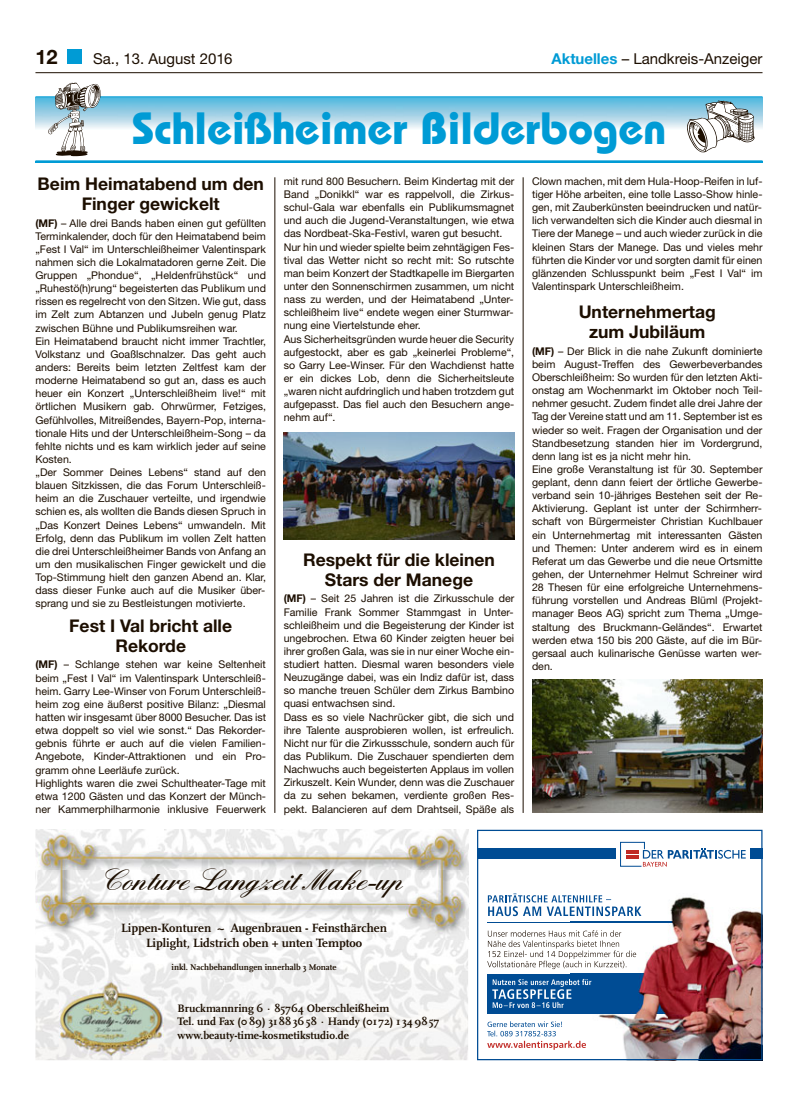
<style>
.page{position:relative;width:798px;height:1117px;background:#fff}
.page>*{position:absolute;margin:0;border:0;box-sizing:border-box;transform-origin:0 0}
.t1{font:700 45.12px "Bauhaus";color:#009bd5}
.t2{font:30px "England Hand DB";color:#1c0e00}
.t3{font:700 20px "Helvetica Neue";color:#1c0e00}
.t4{font:700 17.5px/20px "Helvetica Neue";color:#1c0e00;text-align:center}
.t5{font:15px "Helvetica Neue";color:#1c0e00}
.t6{font:700 12.5px/15px "Scala";color:#1c0e00;text-align:center}
.t7{font:700 11.25px/13.4px "Scala";color:#1c0e00}
.t8{font:10.62px/13.1px "Helvetica Neue";color:#1c0e00}
.t9{font:700 8.75px "Scala";color:#1c0e00}
.s1{font-weight:700;color:#009bd5}
.s2{font-weight:700}
</style>
<div class="page">
<div style="left:68px;top:50px;width:14px;height:14px;background:#009bd5"></div>
<hr style="left:35px;top:72px;width:727px;height:1px;background:#1c0e00">
<hr style="left:274px;top:177px;width:1px;height:635px;background:#1c0e00">
<hr style="left:522px;top:177px;width:1px;height:635px;background:#1c0e00">
<svg style="left:479px;top:841px;width:281px;height:26px"></svg>
<img style="left:487px;top:893px;width:273px;height:164px">
<div style="left:477px;top:829px;width:285px;height:230px;border:1px solid #004c94"></div>
<hr style="left:35px;top:161px;width:727px;height:1px;background:#009bd5">
<img style="left:35px;top:97px;width:727px;height:32px">
<hr style="left:35px;top:96px;width:727px;height:1px;background:#009bd5">
<hr style="left:35px;top:160px;width:727px;height:1px;background:#009bd5">
<svg style="left:48px;top:83px;width:52px;height:73px"></svg>
<svg style="left:686px;top:100px;width:68px;height:52px"></svg>
<img style="left:283px;top:432px;width:231px;height:107px">
<img style="left:532px;top:679px;width:230px;height:133px">
<img style="left:35px;top:829px;width:433px;height:230px">
<img style="left:60px;top:980px;width:103px;height:76px">
<img style="left:37px;top:829px;width:432px;height:109px">
<p class="t3" style="left:35px;top:50px;width:24px">12</p>
<p class="t5" style="left:93px;top:53px;width:141px">Sa., 13. August 2016</p>
<p class="t5" style="left:551px;top:53px;width:212px"><span class="s1">Aktuelles</span> – Landkreis-Anzeiger</p>
<p class="t1" style="left:132px;top:112px;width:535px">Schleißheimer Bilderbogen</p>
<p class="t4" style="left:38px;top:175px;width:227px">Beim Heimatabend um den<br>Finger gewickelt</p>
<p class="t8" style="left:35px;top:217px;width:232px"><span class="s2">(MF)</span> – Alle drei Bands haben einen gut gefüllten Terminkalender, doch für den Heimatabend beim „Fest I Val“ im Unterschleißheimer Valentinspark nahmen sich die Lokalmatadoren gerne Zeit. Die Gruppen „Phondue“, „Heldenfrühstück“ und „Ruhestö(h)rung“ begeisterten das Publikum und rissen es regelrecht von den Sitzen. Wie gut, dass im Zelt zum Abtanzen und Jubeln genug Platz zwischen Bühne und Publikumsreihen war.<br>Ein Heimatabend braucht nicht immer Trachtler, Volkstanz und Goaßlschnalzer. Das geht auch anders: Bereits beim letzten Zeltfest kam der moderne Heimatabend so gut an, dass es auch heuer ein Konzert „Unterschleißheim live!“ mit örtlichen Musikern gab. Ohrwürmer, Fetziges, Gefühlvolles, Mitreißendes, Bayern-Pop, interna&shy;tionale Hits und der Unterschleißheim-Song – da fehlte nichts und es kam wirklich jeder auf seine Kosten.<br>„Der Sommer Deines Lebens“ stand auf den blauen Sitzkissen, die das Forum Unterschleiß&shy;heim an die Zuschauer verteilte, und irgendwie schien es, als wollten die Bands diesen Spruch in „Das Konzert Deines Lebens“ umwandeln. Mit Erfolg, denn das Publikum im vollen Zelt hatten die drei Unterschleißheimer Bands von Anfang an um den musikalischen Finger gewickelt und die Top-Stimmung hielt den ganzen Abend an. Klar, dass dieser Funke auch auf die Musiker über&shy;sprang und sie zu Bestleistungen motivierte.</p>
<p class="t4" style="left:69px;top:617px;width:164px">Fest I Val bricht alle<br>Rekorde</p>
<p class="t8" style="left:35px;top:659px;width:232px"><span class="s2">(MF)</span> – Schlange stehen war keine Seltenheit beim „Fest I Val“ im Valentinspark Unterschleiß&shy;heim. Garry Lee-Winser von Forum Unterschleiß&shy;heim zog eine äußerst positive Bilanz: „Diesmal hatten wir insgesamt über 8000 Besucher. Das ist etwa doppelt so viel wie sonst.“ Das Rekorder&shy;gebnis führte er auch auf die vielen Familien-Angebote, Kinder-Attraktionen und ein Pro&shy;gramm ohne Leerläufe zurück.<br>Highlights waren die zwei Schultheater-Tage mit etwa 1200 Gästen und das Konzert der Münch&shy;ner Kammerphilharmonie inklusive Feuerwerk</p>
<p class="t8" style="left:531px;top:175px;width:232px;text-align:justify">Clown machen, mit dem Hula-Hoop-Reifen in luf&shy;tiger Höhe arbeiten, eine tolle Lasso-Show hinle&shy;gen, mit Zauberkünsten beeindrucken und natür&shy;lich verwandelten sich die Kinder auch diesmal in Tiere der Manege – und auch wieder zurück in die kleinen Stars der Manege. Das und vieles mehr führten die Kinder vor und sorgten damit für einen glänzenden Schlusspunkt beim „Fest I Val“ im Valentinspark Unterschleißheim.</p>
<p class="t8" style="left:283px;top:175px;width:232px">mit rund 800 Besuchern. Beim Kindertag mit der Band „Donikkl“ war es rappelvoll, die Zirkus&shy;schul-Gala war ebenfalls ein Publikumsmagnet und auch die Jugend-Veranstaltungen, wie etwa das Nordbeat-Ska-Festivl, waren gut besucht.<br>Nur hin und wieder spielte beim zehntägigen Fes&shy;tival das Wetter nicht so recht mit: So rutschte man beim Konzert der Stadtkapelle im Biergarten unter den Sonnenschirmen zusammen, um nicht nass zu werden, und der Heimatabend „Unter&shy;schleißheim live“ endete wegen einer Sturmwar&shy;nung eine Viertelstunde eher.<br>Aus Sicherheitsgründen wurde heuer die Security aufgestockt, aber es gab „keinerlei Probleme“, so Garry Lee-Winser. Für den Wachdienst hatte er ein dickes Lob, denn die Sicherheitsleute „waren nicht aufdringlich und haben trotzdem gut aufgepasst. Das fiel auch den Besuchern ange&shy;nehm auf“.</p>
<p class="t4" style="left:578px;top:303px;width:139px">Unternehmertag zum Jubiläum</p>
<p class="t8" style="left:531px;top:345px;width:232px"><span class="s2">(MF)</span> – Der Blick in die nahe Zukunft dominierte beim August-Treffen des Gewerbeverbandes Oberschleißheim: So wurden für den letzten Akti&shy;onstag am Wochenmarkt im Oktober noch Teil&shy;nehmer gesucht. Zudem findet alle drei Jahre der Tag der Vereine statt und am 11. September ist es wieder so weit. Fragen der Organisation und der Standbesetzung standen hier im Vordergrund, denn lang ist es ja nicht mehr hin.<br>Eine große Veranstaltung ist für 30. September geplant, denn dann feiert der örtliche Gewerbe&shy;verband sein 10-jähriges Bestehen seit der Re-Aktivierung. Geplant ist unter der Schirmherr&shy;schaft von Bürgermeister Christian Kuchlbauer ein Unternehmertag mit interessanten Gästen und Themen: Unter anderem wird es in einem Referat um das Gewerbe und die neue Ortsmitte gehen, der Unternehmer Helmut Schreiner wird 28 Thesen für eine erfolgreiche Unternehmens&shy;führung vorstellen und Andreas Blüml (Projekt&shy;manager Beos AG) spricht zum Thema „Umge&shy;staltung des Bruckmann-Geländes“. Erwartet werden etwa 150 bis 200 Gäste, auf die im Bür&shy;gersaal auch kulinarische Genüsse warten wer&shy;den.</p>
<p class="t4" style="left:303px;top:551px;width:193px">Respekt für die kleinen<br>Stars der Manege</p>
<p class="t8" style="left:283px;top:593px;width:232px"><span class="s2">(MF)</span> – Seit 25 Jahren ist die Zirkusschule der Familie Frank Sommer Stammgast in Unter&shy;schleißheim und die Begeisterung der Kinder ist ungebrochen. Etwa 60 Kinder zeigten heuer bei ihrer großen Gala, was sie in nur einer Woche ein&shy;studiert hatten. Diesmal waren besonders viele Neuzugänge dabei, was ein Indiz dafür ist, dass so manche treuen Schüler dem Zirkus Bambino quasi entwachsen sind.<br>Dass es so viele Nachrücker gibt, die sich und ihre Talente ausprobieren wollen, ist erfreulich.<br>Nicht nur für die Zirkussschule, sondern auch für das Publikum. Die Zuschauer spendierten dem Nachwuchs auch begeisterten Applaus im vollen Zirkuszelt. Kein Wunder, denn was die Zuschauer da zu sehen bekamen, verdiente großen Res&shy;pekt. Balancieren auf dem Drahtseil, Späße als</p>
<p class="t2" style="left:100px;top:863px;width:304px">Conture Langzeit Make-up</p>
<p class="t6" style="left:121px;top:921px;width:267px">Lippen-Konturen ~ Augenbrauen - Feinsthärchen<br>Liplight, Lidstrich oben + unten Temptoo</p>
<p class="t9" style="left:171px;top:963px;width:166px">inkl. Nachbehandlungen innerhalb 3 Monate</p>
<p class="t7" style="left:177px;top:1002px;width:263px">Bruckmannring 6 · 85764 Oberschleißheim<br>Tel. und Fax (0 89) 3188 36 58 · Handy (0172) 1 34 98 57 www.beauty-time-kosmetikstudio.de</p>
</div>
